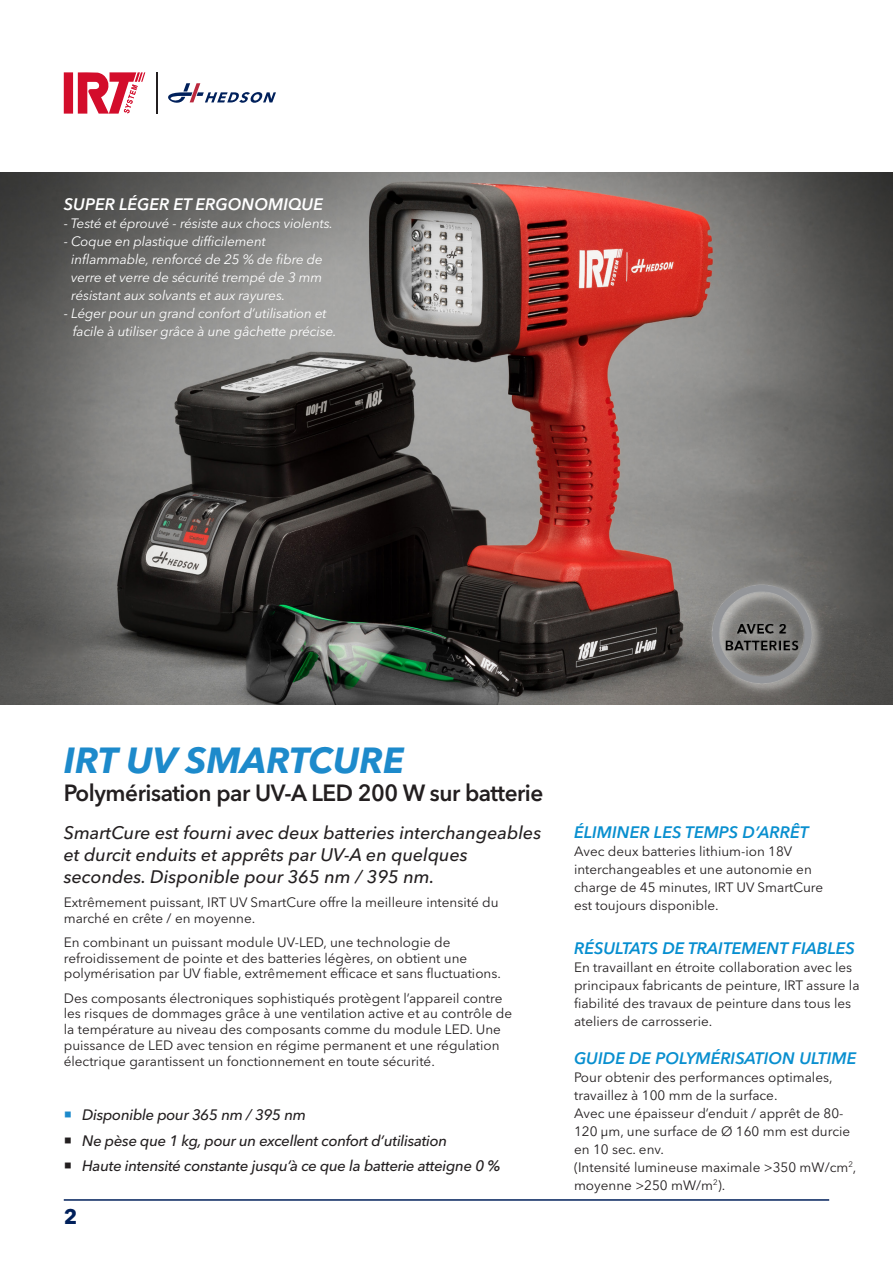
<style>
.page{position:relative;width:893px;height:1263px;background:#fff}
.page>*{position:absolute;margin:0;border:0;box-sizing:border-box;transform-origin:0 0}
.t1{font:italic 700 36px "Avenir Next LT Pro";color:#1d8acb}
.Rubrik_2{font:600 23.25px "Avenir Next LT Pro";letter-spacing:-.02em;color:#231f20}
.t2{font:700 21px "Avenir Next LT Pro";color:#00205b}
.t3{font:italic 500 18px/21.6px "Avenir Next LT Pro";color:#231f20}
.Brödtext_-_tech_data{font:italic 600 16.5px "Avenir Next LT Pro";color:#098fcf}
.Brödtext_-_tech_data-2{font:italic 600 16.5px "Avenir Next LT Pro";color:#068ed0}
.t4{font:italic 600 16.5px "Avenir Next LT Pro";color:#fff}
.t5{font:italic 500 15px "Avenir Next LT Pro";letter-spacing:-.02em;color:#231f20}
.Brödtext_-_tech_data-3{font:13.5px/18px "Avenir Next LT Pro";color:#231f20}
.t6{font:italic 13.5px "Avenir Next LT Pro";letter-spacing:-.01em;color:#fff}
</style>
<div class="page">
<hr style="left:156px;top:72px;width:1px;height:42px;background:#231f20">
<svg style="left:157px;top:83px;width:119px;height:29px"></svg>
<div style="left:64px;top:72px;width:9px;height:42px;background:#d30d2b"></div>
<svg style="left:78px;top:72px;width:67px;height:42px"></svg>
<hr style="left:64px;top:1199px;width:765px;height:2px;background:#00205b">
<img style="left:0;top:173px;width:893px;height:531px">
<img style="left:702px;top:574px;width:127px;height:128px">
<p class="t4" style="left:64px;top:194px;width:261px">SUPER LÉGER ET ERGONOMIQUE</p>
<p class="t6" style="left:64px;top:215px;width:271px">- Testé et éprouvé - résiste aux chocs violents.</p>
<p class="t6" style="left:64px;top:233px;width:204px">- Coque en plastique difficilement</p>
<p class="t6" style="left:71px;top:251px;width:253px">inflammable, renforcé de 25 % de fibre de</p>
<p class="t6" style="left:71px;top:269px;width:253px">verre et verre de sécurité trempé de 3 mm</p>
<p class="t6" style="left:71px;top:287px;width:216px">résistant aux solvants et aux rayures.</p>
<p class="t6" style="left:64px;top:305px;width:264px">- Léger pour un grand confort d’utilisation et</p>
<p class="t6" style="left:73px;top:323px;width:265px">facile à utiliser grâce à une gâchette précise.</p>
<p class="t1" style="left:64px;top:738px;width:342px">IRT UV SMARTCURE</p>
<p class="Rubrik_2" style="left:64px;top:779px;width:481px">Polymérisation par UV-A LED 200 W sur batterie</p>
<p class="t3" style="left:64px;top:822px;width:479px">SmartCure est fourni avec deux batteries interchangeables et durcit enduits et apprêts par UV-A en quelques secondes. Disponible pour 365 nm / 395 nm.</p>
<p class="Brödtext_-_tech_data-3" style="left:64px;top:894px;width:436px;line-height:15.8px">Extrêmement puissant, IRT UV SmartCure offre la meilleure intensité du marché en crête / en moyenne.</p>
<p class="Brödtext_-_tech_data-3" style="left:64px;top:934px;width:439px;line-height:15.8px">En combinant un puissant module UV-LED, une technologie de refroidissement de pointe et des batteries légères, on obtient une polymérisation par UV fiable, extrêmement efficace et sans fluctuations.</p>
<p class="Brödtext_-_tech_data-3" style="left:64px;top:990px;width:450px;line-height:15.8px">Des composants électroniques sophistiqués protègent l’appareil contre les risques de dommages grâce à une ventilation active et au contrôle de la température au niveau des composants comme du module LED. Une puissance de LED avec tension en régime permanent et une régulation électrique garantissent un fonctionnement en toute sécurité.</p>
<p class="t5" style="left:82px;top:1106px;width:225px">Disponible pour 365 nm / 395 nm</p>
<p class="t5" style="left:82px;top:1131px;width:367px">Ne pèse que 1 kg, pour un excellent confort d’utilisation</p>
<p class="t5" style="left:82px;top:1156px;width:420px">Haute intensité constante jusqu’à ce que la batterie atteigne 0 %</p>
<h3 class="t2" style="left:64px;top:1204px;width:15px">2</h3>
<p class="Brödtext_-_tech_data" style="left:574px;top:822px;width:236px">ÉLIMINER LES TEMPS D’ARRÊT</p>
<p class="Brödtext_-_tech_data-3" style="left:574px;top:842px;width:251px">Avec deux batteries lithium-ion 18V interchangeables et une autonomie en charge de 45 minutes, IRT UV SmartCure est toujours disponible.</p>
<p class="Brödtext_-_tech_data-2" style="left:574px;top:938px;width:282px">RÉSULTATS DE TRAITEMENT FIABLES</p>
<p class="Brödtext_-_tech_data-3" style="left:574px;top:958px;width:287px">En travaillant en étroite collaboration avec les principaux fabricants de peinture, IRT assure la fiabilité des travaux de peinture dans tous les ateliers de carrosserie.</p>
<p class="Brödtext_-_tech_data" style="left:574px;top:1048px;width:284px">GUIDE DE POLYMÉRISATION ULTIME</p>
<p class="Brödtext_-_tech_data-3" style="left:574px;top:1068px;width:260px">Pour obtenir des performances optimales, travaillez à 100 mm de la surface.</p>
<p class="Brödtext_-_tech_data-3" style="left:574px;top:1104px;width:278px">Avec une épaisseur d’enduit / apprêt de 80-<br>120 μm, une surface de Ø 160 mm est durcie en 10 sec. env.</p>
<p class="Brödtext_-_tech_data-3" style="left:574px;top:1158px;width:284px">(Intensité lumineuse maximale &gt;350 mW/cm<sup>2</sup>, moyenne &gt;250 mW/m<sup>2</sup>).</p>
</div>
